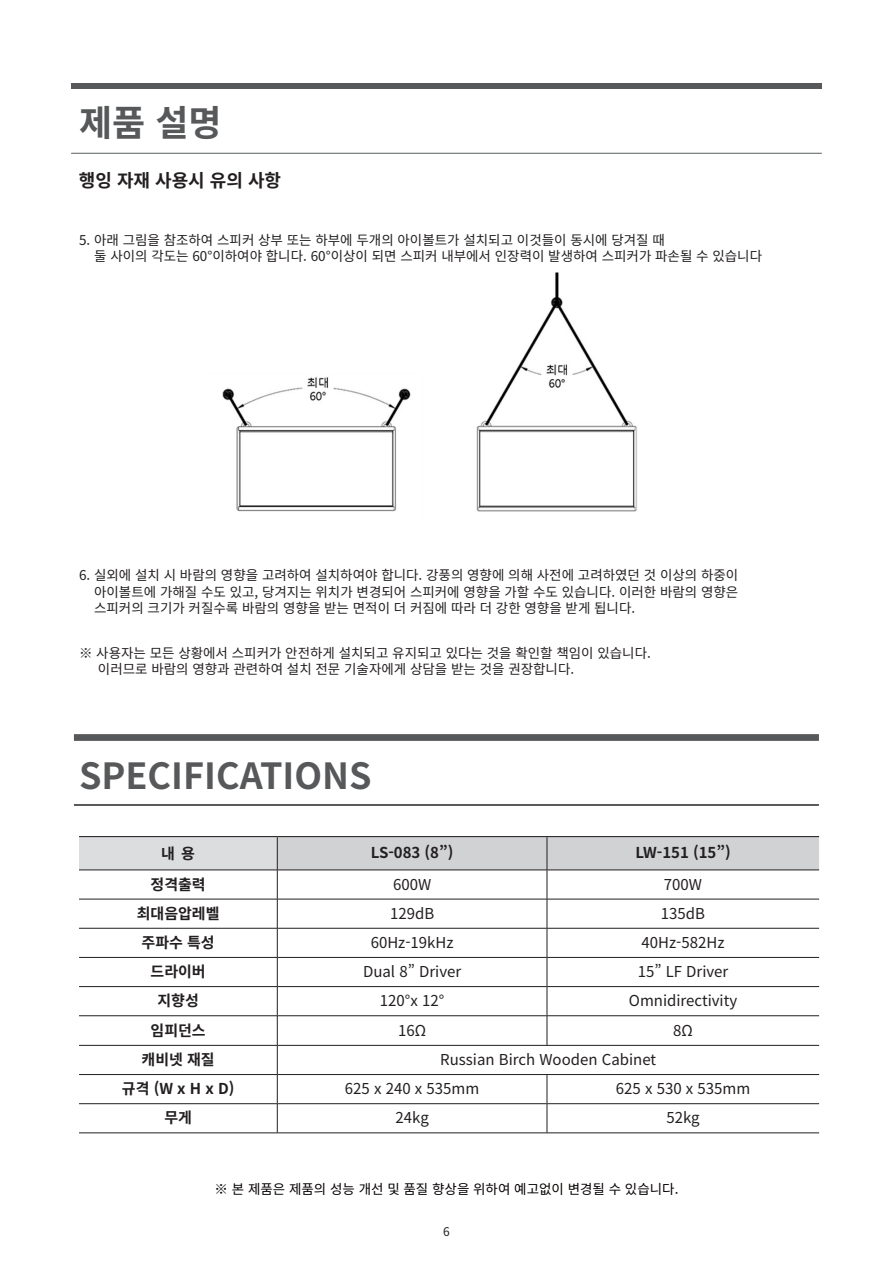
<style>
.page{position:relative;width:893px;height:1263px;background:#fff}
.page>*{position:absolute;margin:0;border:0;box-sizing:border-box;transform-origin:0 0}
.t1{font:700 36px "Noto Sans CJ Kkr";color:#57585a}
.t2{font:700 18px "Noto Sans CJ Kkr";color:#231f20}
.t3{font:15px "Noto Sans CJ Kkr";color:#231f20}
.t4{font:700 15px "Noto Sans CJ Kkr";color:#231f20}
.t5{font:13.5px/16.2px "Noto Sans CJ Kkr";color:#231f20}
.t6{font:13.5px "Noto Sans CJ Kkr";color:#050000}
.t7{font:12px "Noto Sans CJ Kkr";color:#231f20}
</style>
<div class="page">
<hr style="left:71px;top:153px;width:751px;height:1px;background:#5a5e5f">
<div style="left:71px;top:83px;width:751px;height:5px;background:#57585a"></div>
<div style="left:79px;top:836px;width:198px;height:34px;background:#dcdddf"></div>
<hr style="left:79px;top:870px;width:198px;height:1px;background:#231f20">
<hr style="left:79px;top:899px;width:198px;height:1px;background:#231f20">
<hr style="left:79px;top:928px;width:198px;height:1px;background:#231f20">
<hr style="left:79px;top:957px;width:198px;height:1px;background:#231f20">
<hr style="left:79px;top:986px;width:198px;height:1px;background:#231f20">
<hr style="left:79px;top:1015px;width:198px;height:1px;background:#231f20">
<hr style="left:79px;top:1045px;width:198px;height:1px;background:#231f20">
<hr style="left:79px;top:1074px;width:198px;height:1px;background:#231f20">
<hr style="left:79px;top:1103px;width:198px;height:1px;background:#231f20">
<hr style="left:79px;top:1132px;width:198px;height:1px;background:#231f20">
<hr style="left:277px;top:1132px;width:270px;height:1px;background:#231f20">
<hr style="left:547px;top:1132px;width:272px;height:1px;background:#231f20">
<hr style="left:79px;top:836px;width:198px;height:1px;background:#231f20">
<svg style="left:277px;top:836px;width:542px;height:296px"></svg>
<img style="left:222px;top:272px;width:415px;height:240px">
<div style="left:74px;top:734px;width:745px;height:7px;background:#57585a"></div>
<hr style="left:74px;top:804px;width:745px;height:1px;background:#57585a">
<hr style="left:74px;top:805px;width:745px;height:1px;background:#57585a">
<h1 class="t1" style="left:79px;top:103px;width:144px">제품 설명</h1>
<h2 class="t2" style="left:79px;top:171px;width:204px">행잉 자재 사용시 유의 사항</h2>
<p class="t5" style="left:94px;top:232px;width:669px;text-indent:-15px">5. 아래 그림을 참조하여 스피커 상부 또는 하부에 두개의 아이볼트가 설치되고 이것들이 동시에 당겨질 때<br>둘 사이의 각도는 60°이하여야 합니다. 60°이상이 되면 스피커 내부에서 인장력이 발생하여 스피커가 파손될 수 있습니다</p>
<p class="t5" style="left:94px;top:568px;width:646px;text-align:justify;text-indent:-15px">6. 실외에 설치 시 바람의 영향을 고려하여 설치하여야 합니다. 강풍의 영향에 의해 사전에 고려하였던 것 이상의 하중이 아이볼트에 가해질 수도 있고, 당겨지는 위치가 변경되어 스피커에 영향을 가할 수도 있습니다. 이러한 바람의 영향은 스피커의 크기가 커질수록 바람의 영향을 받는 면적이 더 커짐에 따라 더 강한 영향을 받게 됩니다.</p>
<p class="t5" style="left:98px;top:645px;width:554px;text-indent:-19px">※ 사용자는 모든 상황에서 스피커가 안전하게 설치되고 유지되고 있다는 것을 확인할 책임이 있습니다. 이러므로 바람의 영향과 관련하여 설치 전문 기술자에게 상담을 받는 것을 권장합니다.</p>
<h1 class="t1" style="left:79px;top:755px;width:294px">SPECIFICATIONS</h1>
<p class="t4" style="left:161px;top:845px;width:35px">내 용</p>
<p class="t4" style="left:371px;top:844px;width:84px">LS-083 (8”)</p>
<p class="t4" style="left:635px;top:844px;width:97px">LW-151 (15”)</p>
<p class="t4" style="left:151px;top:876px;width:57px">정격출력</p>
<p class="t3" style="left:393px;top:876px;width:40px">600W</p>
<p class="t3" style="left:664px;top:876px;width:40px">700W</p>
<p class="t4" style="left:137px;top:905px;width:84px">최대음압레벨</p>
<p class="t3" style="left:390px;top:905px;width:46px">129dB</p>
<p class="t3" style="left:661px;top:905px;width:46px">135dB</p>
<p class="t4" style="left:142px;top:934px;width:75px">주파수 특성</p>
<p class="t3" style="left:371px;top:934px;width:84px">60Hz-19kHz</p>
<p class="t3" style="left:642px;top:934px;width:84px">40Hz-582Hz</p>
<p class="t4" style="left:151px;top:963px;width:57px">드라이버</p>
<p class="t3" style="left:363px;top:963px;width:100px">Dual 8” Driver</p>
<p class="t3" style="left:638px;top:963px;width:92px">15” LF Driver</p>
<p class="t4" style="left:157px;top:992px;width:43px">지향성</p>
<p class="t3" style="left:380px;top:992px;width:66px">120°x 12°</p>
<p class="t3" style="left:629px;top:992px;width:110px">Omnidirectivity</p>
<p class="t4" style="left:151px;top:1022px;width:57px">임피던스</p>
<p class="t3" style="left:398px;top:1022px;width:30px">16Ω</p>
<p class="t3" style="left:673px;top:1022px;width:21px">8Ω</p>
<p class="t4" style="left:142px;top:1051px;width:75px">캐비넷 재질</p>
<p class="t3" style="left:440px;top:1051px;width:217px">Russian Birch Wooden Cabinet</p>
<p class="t4" style="left:122px;top:1080px;width:114px">규격 (W x H x D)</p>
<p class="t3" style="left:345px;top:1080px;width:136px">625 x 240 x 535mm</p>
<p class="t3" style="left:616px;top:1080px;width:136px">625 x 530 x 535mm</p>
<p class="t4" style="left:164px;top:1109px;width:29px">무게</p>
<p class="t3" style="left:396px;top:1109px;width:35px">24kg</p>
<p class="t3" style="left:666px;top:1109px;width:35px">52kg</p>
<p class="t6" style="left:215px;top:1182px;width:465px">※ 본 제품은 제품의 성능 개선 및 품질 향상을 위하여 예고없이 변경될 수 있습니다.</p>
<p class="t7" style="left:443px;top:1225px;width:8px">6</p>
</div>
